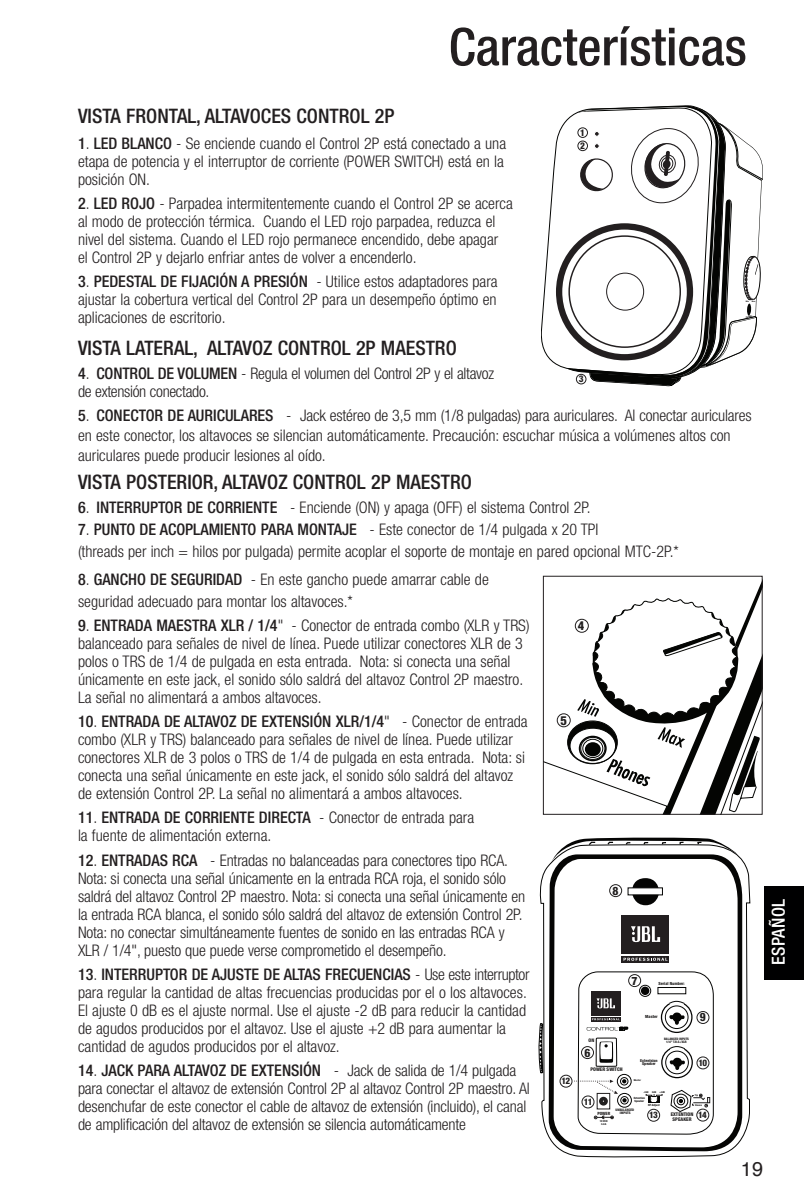
<style>
.page{position:relative;width:804px;height:1200px;background:#fff}
.page>*{position:absolute;margin:0;border:0;box-sizing:border-box;transform-origin:0 0}
.t1{font:500 condensed 52px "Helvetica Neue";color:#231f20}
.t2{font:500 condensed 20px "Helvetica Neue";color:#231f20}
.t3{font:20px "Helvetica";color:#231f20}
.t4{font:500 condensed 18px "Helvetica Neue";letter-spacing:.025em;color:#fff}
.t5{font:300 condensed 16px/18px "Helvetica Neue";color:#231f20}
.t6{font:300 condensed 16px/18px "Helvetica Neue";letter-spacing:-.02em;color:#231f20}
.t7{font:800 condensed 12.6px "Helvetica Neue";color:#211e1e}
.t8{font:800 condensed 11.6px "Helvetica Neue";color:#211f1f}
.t9{font:800 condensed 9.2px "Helvetica Neue";color:#211f1f}
.t10{font:800 condensed 9px "Helvetica Neue";letter-spacing:-.075em;color:#211f1f}
.t11{font:800 condensed 5px/4.8px "Helvetica Neue";color:#211f1f;text-align:center}
.t12{font:800 condensed 4.4px "Helvetica Neue";color:#211f1f}
.t13{font:800 condensed 4.2px "Helvetica Neue";color:#211f1f}
.t14{font:800 condensed 4px/3px "Helvetica Neue";color:#211f1f;text-align:center}
.t15{font:800 condensed 3.4px "Helvetica Neue";color:#211f1f}
.t16{font:800 condensed 3.2px/3.2px "Helvetica Neue";color:#211f1f;text-align:center}
.t17{font:800 condensed 2.8px/3.4px "Helvetica Neue";color:#211f1f}
.t18{font:800 condensed 2.6px/2.6px "Helvetica Neue";color:#211f1f;text-align:center}
.t19{font:800 condensed 2.4px "Helvetica Neue";color:#211f1f}
.s1{font-weight:500}
</style>
<div class="page">
<svg style="left:538px;top:105px;width:266px;height:1053px"></svg>
<h1 class="t1" style="left:449px;top:28px;width:300px">Características</h1>
<p class="t2" style="left:78px;top:109px;width:318px">VISTA FRONTAL, ALTAVOCES CONTROL 2P</p>
<p class="t5" style="left:78px;top:136px;width:430px"><span class="s1">1</span>. <span class="s1">LED BLANCO</span> - Se enciende cuando el Control 2P está conectado a una etapa de potencia y el interruptor de corriente (POWER SWITCH) está en la posición ON.</p>
<p class="t5" style="left:78px;top:196px;width:436px"><span class="s1">2</span>. <span class="s1">LED ROJO</span> - Parpadea intermitentemente cuando el Control 2P se acerca al modo de protección térmica. Cuando el LED rojo parpadea, reduzca el nivel del sistema. Cuando el LED rojo permanece encendido, debe apagar<br>el Control 2P y dejarlo enfriar antes de volver a encenderlo.</p>
<p class="t5" style="left:78px;top:274px;width:421px;text-align:justify"><span class="s1">3</span>. <span class="s1">PEDESTAL DE FIJACIÓN A PRESIÓN</span> - Utilice estos adaptadores para ajustar la cobertura vertical del Control 2P para un desempeño óptimo en aplicaciones de escritorio.</p>
<p class="t2" style="left:78px;top:341px;width:380px">VISTA LATERAL, ALTAVOZ CONTROL 2P MAESTRO</p>
<p class="t6" style="left:78px;top:366px;width:418px"><span class="s1">4</span>. <span class="s1">CONTROL DE VOLUMEN</span> - Regula el volumen del Control 2P y el altavoz de extensión conectado.</p>
<p class="t5" style="left:78px;top:407px;width:675px;line-height:20px"><span class="s1">5</span>. <span class="s1">CONECTOR DE AURICULARES</span> - Jack estéreo de 3,5 mm (1/8 pulgadas) para auriculares. Al conectar auriculares en este conector, los altavoces se silencian automáticamente. Precaución: escuchar música a volúmenes altos con auriculares puede producir lesiones al oído.</p>
<p class="t2" style="left:78px;top:475px;width:395px">VISTA POSTERIOR, ALTAVOZ CONTROL 2P MAESTRO</p>
<p class="t5" style="left:78px;top:500px;width:514px"><span class="s1">6</span>. <span class="s1">INTERRUPTOR DE CORRIENTE</span> - Enciende (ON) y apaga (OFF) el sistema Control 2P.</p>
<p class="t5" style="left:78px;top:520px;width:602px;line-height:22px"><span class="s1">7</span>. <span class="s1">PUNTO DE ACOPLAMIENTO PARA MONTAJE</span> - Este conector de 1/4 pulgada x 20 TPI<br>(threads per inch = hilos por pulgada) permite acoplar el soporte de montaje en pared opcional MTC-2P.*</p>
<p class="t5" style="left:78px;top:570px;width:412px;line-height:22px"><span class="s1">8</span>. <span class="s1">GANCHO DE SEGURIDAD</span> - En este gancho puede amarrar cable de seguridad adecuado para montar los altavoces.*</p>
<p class="t5" style="left:78px;top:618px;width:453px"><span class="s1">9</span>. <span class="s1">ENTRADA MAESTRA XLR / 1/4</span>" - Conector de entrada combo (XLR y TRS) balanceado para señales de nivel de línea. Puede utilizar conectores XLR de 3 polos o TRS de 1/4 de pulgada en esta entrada. Nota: si conecta una señal únicamente en este jack, el sonido sólo saldrá del altavoz Control 2P maestro.<br>La señal no alimentará a ambos altavoces.</p>
<p class="t5" style="left:78px;top:714px;width:451px"><span class="s1">10</span>. <span class="s1">ENTRADA DE ALTAVOZ DE EXTENSIÓN XLR/1/4</span>" - Conector de entrada combo (XLR y TRS) balanceado para señales de nivel de línea. Puede utilizar conectores XLR de 3 polos o TRS de 1/4 de pulgada en esta entrada. Nota: si conecta una señal únicamente en este jack, el sonido sólo saldrá del altavoz de extensión Control 2P. La señal no alimentará a ambos altavoces.</p>
<p class="t5" style="left:78px;top:810px;width:398px"><span class="s1">11</span>. <span class="s1">ENTRADA DE CORRIENTE DIRECTA</span> - Conector de entrada para la fuente de alimentación externa.</p>
<p class="t5" style="left:78px;top:852px;width:449px"><span class="s1">12</span>. <span class="s1">ENTRADAS RCA</span> - Entradas no balanceadas para conectores tipo RCA.<br>Nota: si conecta una señal únicamente en la entrada RCA roja, el sonido sólo saldrá del altavoz Control 2P maestro. Nota: si conecta una señal únicamente en la entrada RCA blanca, el sonido sólo saldrá del altavoz de extensión Control 2P.<br>Nota: no conectar simultáneamente fuentes de sonido en las entradas RCA y XLR / 1/4", puesto que puede verse comprometido el desempeño.</p>
<p class="t5" style="left:78px;top:966px;width:453px"><span class="s1">13</span>. <span class="s1">INTERRUPTOR DE AJUSTE DE ALTAS FRECUENCIAS</span> - Use este interruptor para regular la cantidad de altas frecuencias producidas por el o los altavoces.<br>El ajuste 0 dB es el ajuste normal. Use el ajuste -2 dB para reducir la cantidad de agudos producidos por el altavoz. Use el ajuste +2 dB para aumentar la cantidad de agudos producidos por el altavoz.</p>
<p class="t5" style="left:78px;top:1062px;width:453px"><span class="s1">14</span>. <span class="s1">JACK PARA ALTAVOZ DE EXTENSIÓN</span> - Jack de salida de 1/4 pulgada para conectar el altavoz de extensión Control 2P al altavoz Control 2P maestro. Al desenchufar de este conector el cable de altavoz de extensión (incluido), el canal de amplificación del altavoz de extensión se silencia automáticamente</p>
<p class="t9" style="left:580px;top:129px;width:6px">1</p>
<p class="t9" style="left:580px;top:142px;width:6px">2</p>
<p class="t9" style="left:579px;top:376px;width:6px">3</p>
<p class="t7" style="left:578px;top:621px;width:8px">4</p>
<p class="t7" style="left:561px;top:716px;width:8px">5</p>
<p class="t8" style="left:613px;top:886px;width:7px">8</p>
<p class="t8" style="left:632px;top:976px;width:7px">7</p>
<p class="t13" style="left:658px;top:982px;width:28px">Serial Number:</p>
<p class="t8" style="left:700px;top:1013px;width:7px">9</p>
<p class="t13" style="left:645px;top:1015px;width:14px">Master</p>
<p class="t16" style="left:664px;top:1037px;width:26px">BALANCED INPUTS<br>1/4 ” T .R.S./XLR</p>
<p class="t11" style="left:589px;top:1038px;width:7px">ON</p>
<p class="t8" style="left:584px;top:1048px;width:7px">6</p>
<p class="t14" style="left:640px;top:1059px;width:19px">Extentsion<br>Spea k er</p>
<p class="t10" style="left:698px;top:1060px;width:10px">10</p>
<p class="t11" style="left:591px;top:1067px;width:34px">P O WER SWITCH</p>
<p class="t10" style="left:561px;top:1078px;width:10px">12</p>
<p class="t19" style="left:634px;top:1079px;width:9px">Master</p>
<p class="t19" style="left:644px;top:1092px;width:6px">-2dB</p>
<p class="t19" style="left:652px;top:1092px;width:6px">0dB</p>
<p class="t19" style="left:660px;top:1092px;width:7px">+2dB</p>
<p class="t19" style="left:695px;top:1095px;width:5px">T ip</p>
<p class="t17" style="left:634px;top:1096px;width:13px">Extention<br>Spea k er</p>
<p class="t10" style="left:584px;top:1099px;width:10px">11</p>
<p class="t17" style="left:648px;top:1104px;width:13px">HF Adjust</p>
<p class="t19" style="left:695px;top:1105px;width:8px">Slee v e</p>
<p class="t15" style="left:615px;top:1109px;width:20px">UNBALANCED</p>
<p class="t12" style="left:597px;top:1112px;width:14px">P O WER</p>
<p class="t15" style="left:620px;top:1112px;width:12px">IMPUTS</p>
<p class="t10" style="left:649px;top:1112px;width:10px">13</p>
<p class="t10" style="left:698px;top:1112px;width:10px">14</p>
<p class="t11" style="left:671px;top:1112px;width:24px">EXTENTION<br>SPEAKER</p>
<p class="t18" style="left:600px;top:1120px;width:9px">19 VCD<br>3.4A</p>
<p class="t4" style="left:772px;top:965px;width:68px;rotate:-90deg">ESPAÑOL</p>
<p class="t3" style="left:741px;top:1161px;width:24px">19</p>
</div>
